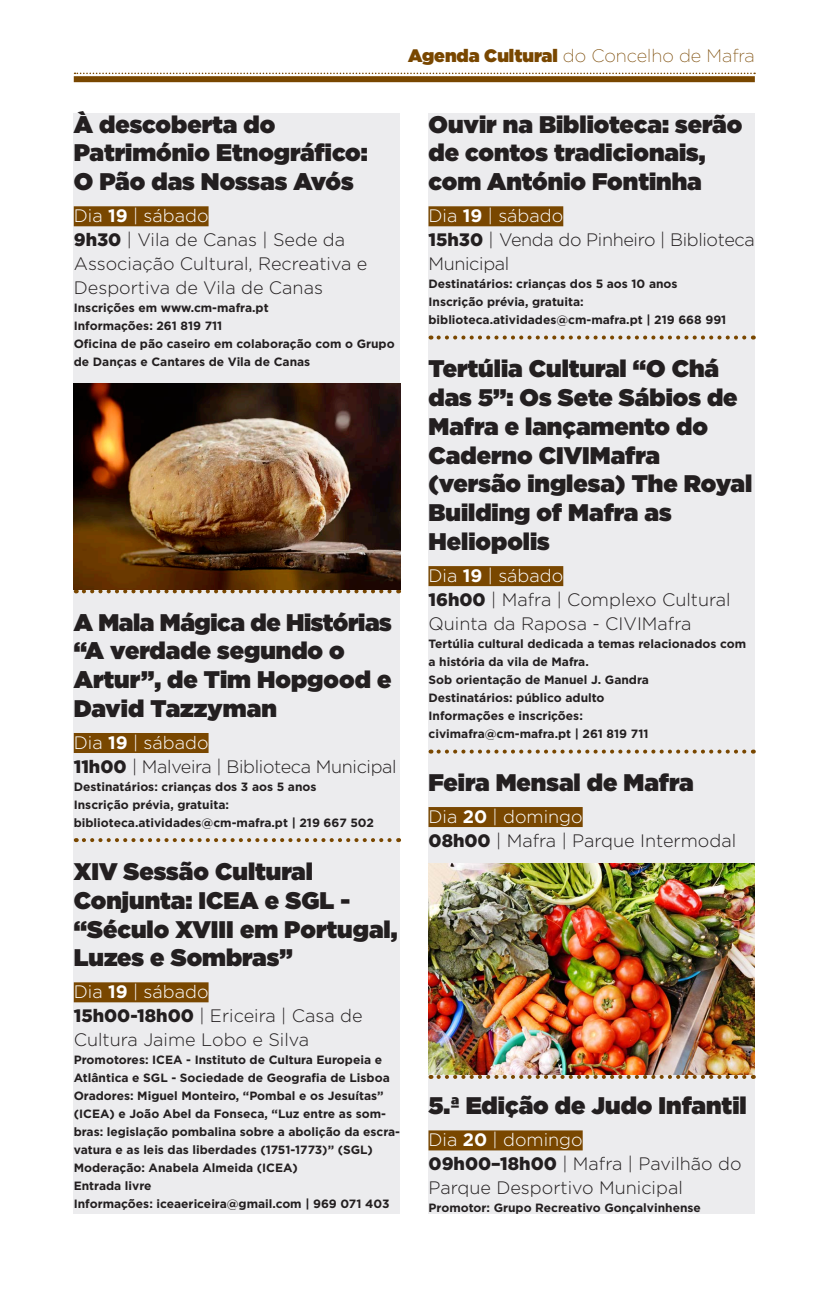
<style>
.page{position:relative;width:840px;height:1299px;background:#fff}
.page>*{position:absolute;margin:0;border:0;box-sizing:border-box;transform-origin:0 0}
.t1{font:900 24px/28.8px "Gotham";color:#231f20}
.t2{font:300 18px/24px "Gotham";color:#231f20}
.t3{font:300 18px "Gotham";color:#fff}
.t4{font:300 18px/24px "Gotham";letter-spacing:-.02em;color:#231f20}
.t5{font:200 18px "Gotham";color:#794700}
.t6{font:700 12px/18px "Gotham";color:#231f20}
.s1{font-weight:900}
.s2{font-weight:700}
</style>
<div class="page">
<div style="left:428px;top:113px;width:326px;height:1100px;background:#ececee"></div>
<div style="left:74px;top:113px;width:326px;height:1100px;background:#ececee"></div>
<div style="left:74px;top:76px;width:680px;height:6px;background:#794700"></div>
<svg style="left:74px;top:73px;width:680px;height:1px"></svg>
<div style="left:74px;top:206px;width:134px;height:20px;background:#794700"></div>
<div style="left:74px;top:733px;width:134px;height:20px;background:#794700"></div>
<div style="left:74px;top:982px;width:134px;height:20px;background:#794700"></div>
<div style="left:428px;top:206px;width:135px;height:20px;background:#794700"></div>
<div style="left:428px;top:566px;width:135px;height:20px;background:#794700"></div>
<div style="left:428px;top:807px;width:154px;height:20px;background:#794700"></div>
<div style="left:428px;top:1130px;width:154px;height:20px;background:#794700"></div>
<svg style="left:438px;top:335px;width:315px;height:4px"></svg>
<svg style="left:438px;top:749px;width:315px;height:4px"></svg>
<svg style="left:438px;top:1074px;width:315px;height:4px"></svg>
<svg style="left:84px;top:589px;width:315px;height:4px"></svg>
<svg style="left:84px;top:838px;width:315px;height:4px"></svg>
<img style="left:74px;top:383px;width:326px;height:206px">
<img style="left:428px;top:863px;width:326px;height:211px">
<h2 class="t5" style="left:408px;top:45px;width:348px"><span class="s1">Agenda Cultural</span> do Concelho de Mafra</h2>
<p class="t1" style="left:74px;top:109px;width:203px">À descoberta do</p>
<p class="t1" style="left:74px;top:138px;width:295px">Património Etnográfico:</p>
<p class="t1" style="left:74px;top:167px;width:281px">O Pão das Nossas Avós</p>
<p class="t3" style="left:74px;top:204px;width:136px">Dia <span class="s2">19</span> | sábado</p>
<p class="t2" style="left:74px;top:227px;width:295px"><span class="s1">9h30</span> | Vila de Canas | Sede da<br>Associação Cultural, Recreativa e<br>Desportiva de Vila de Canas</p>
<p class="t6" style="left:74px;top:299px;width:196px">Inscrições em www.cm-mafra.pt</p>
<p class="t6" style="left:74px;top:317px;width:150px">Informações: 261 819 711</p>
<p class="t6" style="left:74px;top:335px;width:322px">Oficina de pão caseiro em colaboração com o Grupo de Danças e Cantares de Vila de Canas</p>
<p class="t1" style="left:74px;top:607px;width:319px">A Mala Mágica de Histórias “A verdade segundo o<br>Artur”, de Tim Hopgood e<br>David Tazzyman</p>
<p class="t3" style="left:74px;top:731px;width:136px">Dia <span class="s2">19</span> | sábado</p>
<p class="t4" style="left:74px;top:754px;width:324px"><span class="s1">11h00</span> | Malveira | Biblioteca Municipal</p>
<p class="t6" style="left:74px;top:777px;width:244px">Destinatários: crianças dos 3 aos 5 anos</p>
<p class="t6" style="left:74px;top:795px;width:157px">Inscrição prévia, gratuita:</p>
<p class="t6" style="left:74px;top:813px;width:301px">biblioteca.atividades@cm-mafra.pt | 219 667 502</p>
<p class="t1" style="left:74px;top:856px;width:241px">XIV Sessão Cultural</p>
<p class="t1" style="left:74px;top:885px;width:325px">Conjunta: ICEA e SGL - “Século XVIII em Portugal,<br>Luzes e Sombras”</p>
<p class="t3" style="left:74px;top:980px;width:136px">Dia <span class="s2">19</span> | sábado</p>
<p class="t2" style="left:74px;top:1003px;width:290px"><span class="s1">15h00-18h00</span> | Ericeira | Casa de<br>Cultura Jaime Lobo e Silva</p>
<p class="t6" style="left:74px;top:1050px;width:317px">Promotores: ICEA - Instituto de Cultura Europeia e<br>Atlântica e SGL - Sociedade de Geografia de Lisboa</p>
<p class="t6" style="left:74px;top:1086px;width:327px">Oradores: Miguel Monteiro, “Pombal e os Jesuítas” (ICEA) e João Abel da Fonseca, “Luz entre as som&shy;bras: legislação pombalina sobre a abolição da escra&shy;vatura e as leis das liberdades (1751-1773)” (SGL)</p>
<p class="t6" style="left:74px;top:1158px;width:225px">Moderação: Anabela Almeida (ICEA)</p>
<p class="t6" style="left:74px;top:1176px;width:79px">Entrada livre</p>
<p class="t6" style="left:74px;top:1194px;width:317px">Informações: iceaericeira@gmail.com | 969 071 403</p>
<p class="t1" style="left:428px;top:109px;width:315px">Ouvir na Biblioteca: serão de contos tradicionais, com António Fontinha</p>
<p class="t3" style="left:428px;top:204px;width:136px">Dia <span class="s2">19</span> | sábado</p>
<p class="t4" style="left:428px;top:227px;width:327px"><span class="s1">15h30</span> | Venda do Pinheiro | Biblioteca<br>Municipal</p>
<p class="t6" style="left:428px;top:275px;width:250px">Destinatários: crianças dos 5 aos 10 anos</p>
<p class="t6" style="left:428px;top:293px;width:157px">Inscrição prévia, gratuita:</p>
<p class="t6" style="left:428px;top:311px;width:299px">biblioteca.atividades@cm-mafra.pt | 219 668 991</p>
<p class="t1" style="left:428px;top:354px;width:310px">Tertúlia Cultural “O Chá das 5”: Os Sete Sábios de<br>Mafra e lançamento do<br>Caderno CIVIMafra</p>
<p class="t1" style="left:428px;top:469px;width:325px">(versão inglesa) The Royal<br>Building of Mafra as</p>
<p class="t1" style="left:428px;top:527px;width:123px">Heliopolis</p>
<p class="t3" style="left:428px;top:564px;width:136px">Dia <span class="s2">19</span> | sábado</p>
<p class="t2" style="left:428px;top:587px;width:303px"><span class="s1">16h00</span> | Mafra | Complexo Cultural<br>Quinta da Raposa - CIVIMafra</p>
<p class="t6" style="left:428px;top:634px;width:319px">Tertúlia cultural dedicada a temas relacionados com a história da vila de Mafra.</p>
<p class="t6" style="left:428px;top:670px;width:222px">Sob orientação de Manuel J. Gandra</p>
<p class="t6" style="left:428px;top:688px;width:177px">Destinatários: público adulto</p>
<p class="t6" style="left:428px;top:706px;width:156px">Informações e inscrições:</p>
<p class="t6" style="left:428px;top:724px;width:221px">civimafra@cm-mafra.pt | 261 819 711</p>
<p class="t1" style="left:428px;top:767px;width:266px">Feira Mensal de Mafra</p>
<p class="t3" style="left:428px;top:805px;width:156px">Dia <span class="s2">20</span> | domingo</p>
<p class="t2" style="left:428px;top:828px;width:309px"><span class="s1">08h00</span> | Mafra | Parque Intermodal</p>
<p class="t1" style="left:428px;top:1091px;width:319px">5.ª Edição de Judo Infantil</p>
<p class="t3" style="left:428px;top:1128px;width:156px">Dia <span class="s2">20</span> | domingo</p>
<p class="t2" style="left:428px;top:1151px;width:314px"><span class="s1">09h00–18h00</span> | Mafra | Pavilhão do<br>Parque Desportivo Municipal</p>
<p class="t6" style="left:428px;top:1198px;width:274px">Promotor: Grupo Recreativo Gonçalvinhense</p>
</div>
